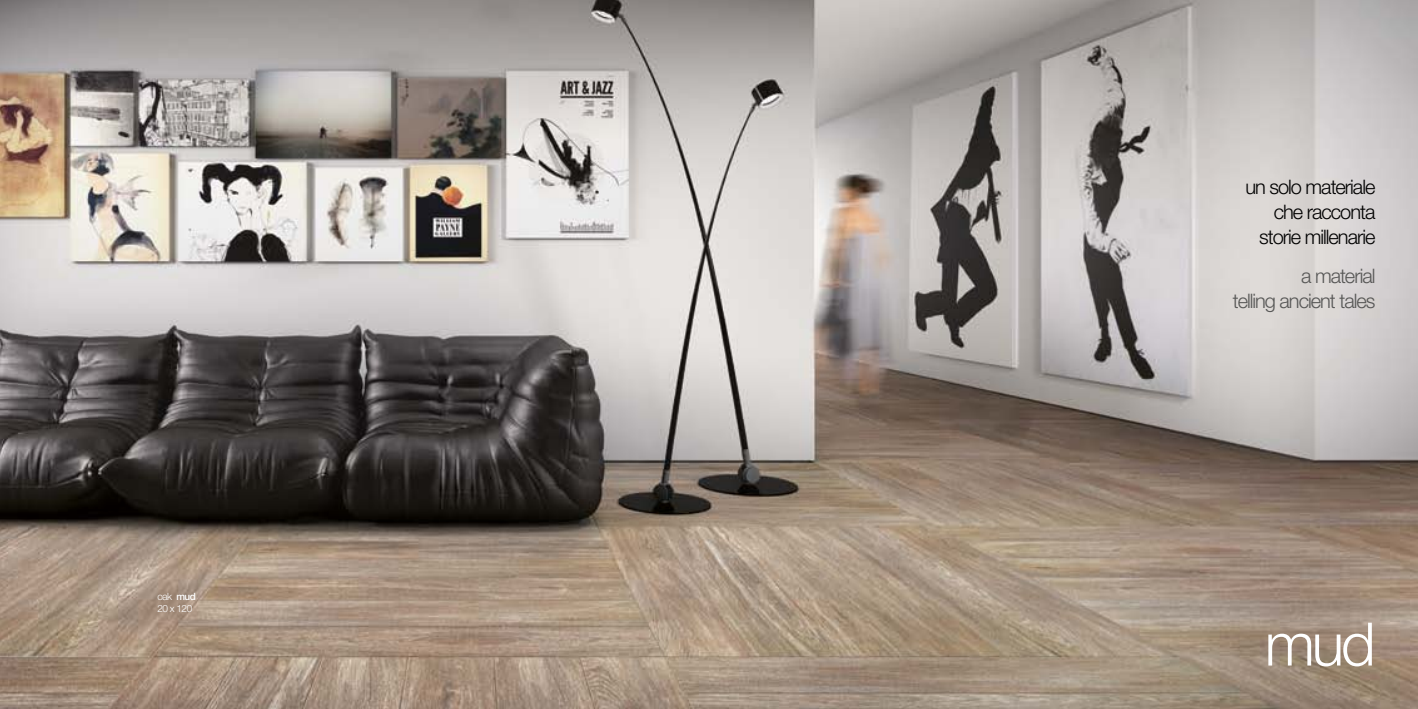
<style>
.page{position:relative;width:1418px;height:709px;background:#fff}
.page>*{position:absolute;margin:0;border:0;box-sizing:border-box;transform-origin:0 0}
.t1{font:300 60px "Helvetica Neue LT Std";color:#fff}
.t2{font:300 20px/25px "Helvetica Neue LT Std";letter-spacing:-.05em;color:#000;text-align:right}
.t3{font:300 20px/25px "Helvetica Neue LT Std";letter-spacing:-.05em;color:#575756;text-align:right}
.t4{font:300 10px/12px "Helvetica Neue LT Std";letter-spacing:-.05em;color:#fff}
.s1{font-weight:500}
</style>
<div class="page">
<img style="left:0;top:0;width:1417px;height:709px">
<p class="t4" style="left:157px;top:590px;width:40px">oak <span class="s1">mud<br></span>20 x 120</p>
<p class="t2" style="left:1245px;top:174px;width:131px">un solo materiale che racconta storie millenarie</p>
<p class="t3" style="left:1232px;top:262px;width:144px">a material<br>telling ancient tales</p>
<h1 class="t1" style="left:1264px;top:607px;width:112px">mud</h1>
</div>
